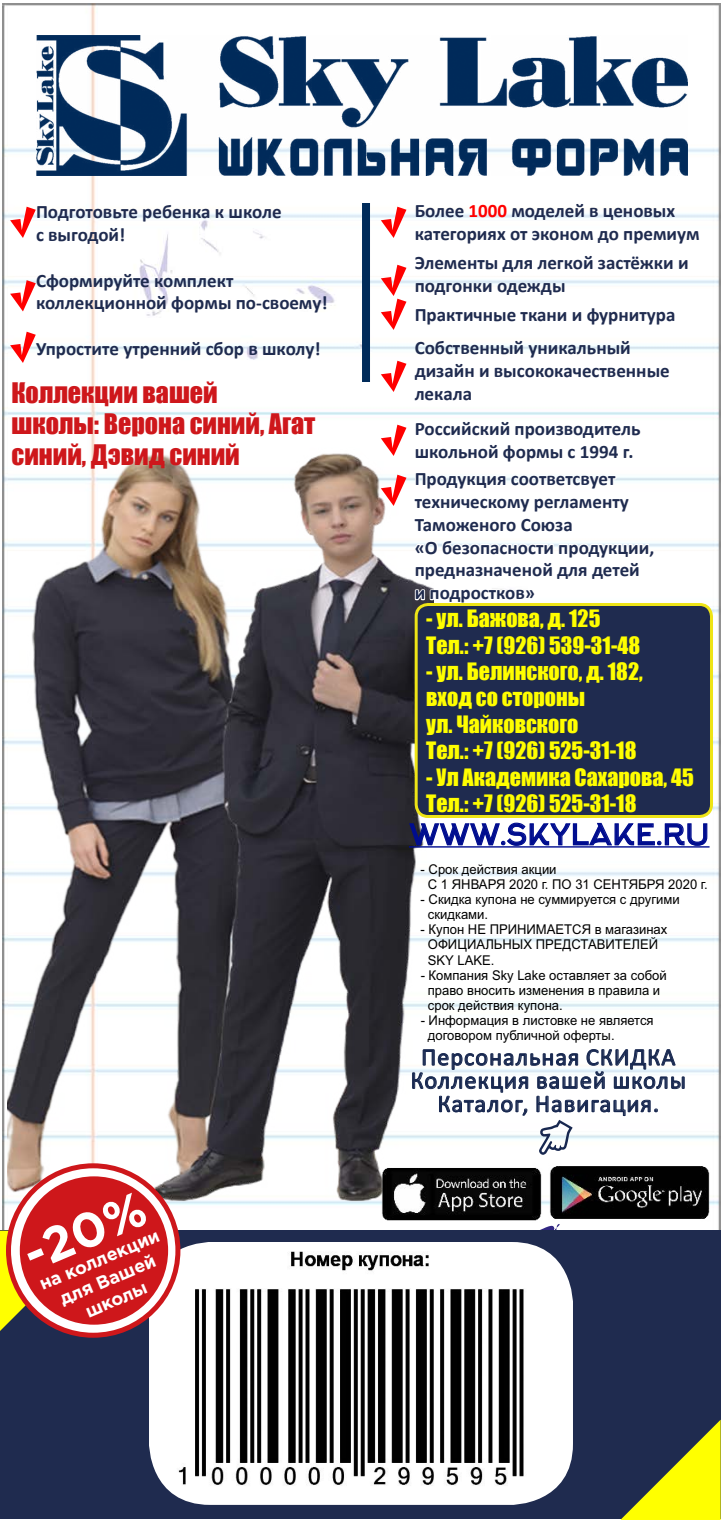
<style>
.page{position:relative;width:722px;height:1520px;background:#fff}
.page>*{position:absolute;margin:0;border:0;box-sizing:border-box;transform-origin:0 0}
.t1{font:700 49px "Gotham Pro";color:#fff}
.t2{font:28.1px "Arkhip";color:#000d8f}
.t3{font:26px/31.2px "Impact";color:#ce171b}
.t4{font:24.3px/23.3px "Calibri";letter-spacing:.04em;color:#182850;text-align:center}
.t5{font:22px/26.4px "Impact";color:#fffe00}
.t6{font:700 19px/22.8px "Calibri";color:#1f2b4f}
.t7{font:700 18px/21.6px "Gotham Pro";color:#fff;text-align:center}
.t8{font:13.5px/15.1px "Arial";color:#000}
.s1{color:#f00}
</style>
<div class="page">
<img style="left:2px;top:4px;width:718px;height:1226px">
<img style="left:7px;top:409px;width:427px;height:818px">
<img style="left:36px;top:36px;width:651px;height:140px">
<div style="left:0;top:1230px;width:721px;height:290px;background:#1f2b4f"></div>
<svg style="left:482px;top:1224px;width:239px;height:296px"></svg>
<svg style="left:0;top:1231px;width:66px;height:100px"></svg>
<svg style="left:10px;top:207px;width:26px;height:31px"></svg>
<svg style="left:381px;top:207px;width:25px;height:31px"></svg>
<svg style="left:381px;top:265px;width:25px;height:65px"></svg>
<svg style="left:381px;top:361px;width:25px;height:31px"></svg>
<svg style="left:381px;top:425px;width:25px;height:31px"></svg>
<svg style="left:10px;top:280px;width:26px;height:31px"></svg>
<svg style="left:10px;top:332px;width:26px;height:31px"></svg>
<svg style="left:2px;top:462px;width:690px;height:177px"></svg>
<div style="left:362px;top:203px;width:8px;height:179px;background:#002b5a"></div>
<hr style="left:409px;top:846px;width:301px;height:2px;background:#000d8f">
<svg style="left:408px;top:822px;width:300px;height:25px"></svg>
<svg style="left:412px;top:1036px;width:273px;height:119px"></svg>
<img style="left:380px;top:1163px;width:162px;height:59px">
<img style="left:548px;top:1163px;width:162px;height:59px">
<img style="left:149px;top:1242px;width:424px;height:263px">
<svg style="left:8px;top:1166px;width:170px;height:169px;fill:#fff"></svg>
<div style="left:6px;top:1163px;width:174px;height:175px;border:5px solid #ce171b;border-radius:50%"></div>
<div style="left:20px;top:1176px;width:148px;height:149px;background:#ce171b;border-radius:50%"></div>
<div style="left:416px;top:604px;width:296px;height:212px;background:#1f2b4f;border-radius:12px"></div>
<div style="left:415px;top:603px;width:298px;height:215px;border:3px solid #eee416;border-radius:12px"></div>
<p class="t6" style="left:36px;top:200px;width:247px">Подготовьте ребенка к школе с выгодой!</p>
<p class="t6" style="left:36px;top:269px;width:293px">Сформируйте комплект коллекционной формы по-своему!</p>
<p class="t6" style="left:36px;top:337px;width:286px">Упростите утренний сбор в школу!</p>
<h3 class="t3" style="left:12px;top:376px;width:305px">Коллекции вашей<br>школы: Верона синий, Агат синий, Дэвид синий</h3>
<h1 class="t1" style="left:14px;top:1230px;width:130px;rotate:-23deg">-20%</h1>
<p class="t7" style="left:36px;top:1274px;width:130px;rotate:-23deg">на коллекции для Вашей школы</p>
<p class="t6" style="left:415px;top:199px;width:286px">Более <span class="s1">1000</span> моделей в ценовых категориях от эконом до премиум</p>
<p class="t6" style="left:415px;top:251px;width:276px">Элементы для легкой застёжки и подгонки одежды</p>
<p class="t6" style="left:415px;top:298px;width:262px;line-height:33px">Практичные ткани и фурнитура<br>Собственный уникальный</p>
<p class="t6" style="left:415px;top:359px;width:257px">дизайн и высококачественные лекала</p>
<p class="t6" style="left:415px;top:417px;width:227px">Российский производитель школьной формы с 1994 г.</p>
<p class="t6" style="left:415px;top:467px;width:241px">Продукция соответсвует техническому регламенту<br>Таможеного Союза<br>«О безопасности продукции, предназначеной для детей и подростков»</p>
<p class="t5" style="left:426px;top:605px;width:216px">- ул. Бажова, д. 125<br>Тел.: +7 (926) 539-31-48</p>
<p class="t5" style="left:426px;top:657px;width:218px">- ул. Белинского, д. 182, вход со стороны<br>ул. Чайковского<br>Тел.: +7 (926) 525-31-18</p>
<p class="t5" style="left:426px;top:763px;width:269px">- Ул Академика Сахарова, 45<br>Тел.: +7 (926) 525-31-18</p>
<h2 class="t2" style="left:409px;top:818px;width:302px">WWW.SKYLAKE.RU</h2>
<p class="t8" style="left:428px;top:862px;width:281px;text-indent:-7px">- Срок действия акции<br>С 1 ЯНВАРЯ 2020 г. ПО 31 СЕНТЯБРЯ 2020 г.</p>
<p class="t8" style="left:428px;top:892px;width:253px;text-indent:-7px">- Скидка купона не суммируется с другими скидками.</p>
<p class="t8" style="left:428px;top:922px;width:241px;text-indent:-7px">- Купон НЕ ПРИНИМАЕТСЯ в магазинах<br>ОФИЦИАЛЬНЫХ ПРЕДСТАВИТЕЛЕЙ<br>SKY LAKE.</p>
<p class="t8" style="left:428px;top:967px;width:240px;text-indent:-7px">- Компания Sky Lake оставляет за собой право вносить изменения в правила и срок действия купона.</p>
<p class="t8" style="left:428px;top:1013px;width:227px;text-indent:-7px">- Информация в листовке не является договором публичной оферты.</p>
<p class="t4" style="left:411px;top:1047px;width:277px">Персональная СКИДКА<br>Коллекция вашей школы<br>Каталог, Навигация.</p>
</div>
